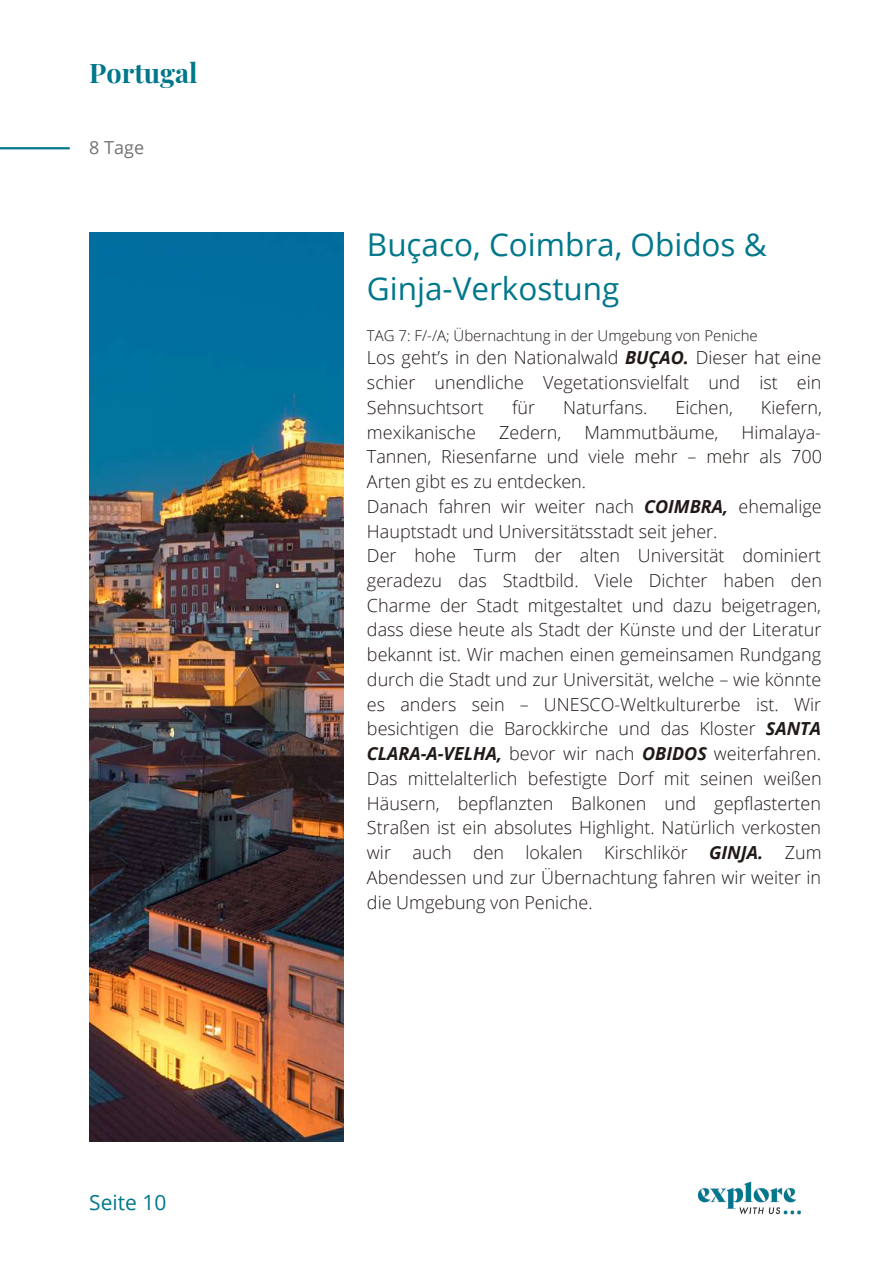
<style>
.page{position:relative;width:893px;height:1264px;background:#fff}
.page>*{position:absolute;margin:0;border:0;box-sizing:border-box;transform-origin:0 0}
.t1{font:31.5px/43.8px "Open Sans";color:#00778b}
.t2{font:700 27px "Playfair Display";color:#00778b}
.t3{font:21px "Open Sans";color:#00778b}
.t4{font:300 18px/24.8px "Open Sans";color:#201917;text-align:justify}
.t5{font:18px "Open Sans";color:#737373}
.t6{font:300 15px "Open Sans";color:#201917}
.s1{font-weight:700;font-style:italic}
</style>
<div class="page">
<img style="left:89px;top:233px;width:254px;height:908px">
<img style="left:697px;top:1181px;width:104px;height:34px">
<hr style="left:0;top:147px;width:69px;height:2px;background:#00778b">
<h2 class="t2" style="left:89px;top:54px;width:110px">Portugal</h2>
<p class="t5" style="left:89px;top:135px;width:56px">8 Tage</p>
<p class="t3" style="left:89px;top:1187px;width:79px">Seite 10</p>
<h1 class="t1" style="left:367px;top:222px;width:401px">Buçaco, Coimbra, Obidos &amp;<br>Ginja-Verkostung</h1>
<p class="t6" style="left:367px;top:325px;width:392px">TAG 7: F/-/A; Übernachtung in der Umgebung von Peniche</p>
<p class="t4" style="left:367px;top:345px;width:456px">Los geht’s in den Nationalwald <span class="s1">BUÇAO.</span> Dieser hat eine schier unendliche Vegetationsvielfalt und ist ein Sehnsuchtsort</p>
<p class="t4" style="left:512px;top:394px;width:24px">für</p>
<p class="t4" style="left:563px;top:394px;width:86px">Naturfans.</p>
<p class="t4" style="left:675px;top:394px;width:59px">Eichen,</p>
<p class="t4" style="left:761px;top:394px;width:63px">Kiefern,</p>
<p class="t4" style="left:367px;top:419px;width:456px;text-align:left;text-indent:374px">Himalaya-Tannen, Riesenfarne und viele mehr – mehr als 700<br>Arten gibt es zu entdecken.<br>Danach fahren wir weiter nach <span class="s1">COIMBRA,</span> ehemalige Hauptstadt und Universitätsstadt seit jeher.<br>Der hohe Turm der alten Universität dominiert geradezu das Stadtbild. Viele Dichter haben den Charme der Stadt mitgestaltet und dazu beigetragen, dass diese heute als Stadt der Künste und der Literatur bekannt ist. Wir machen einen gemeinsamen Rundgang durch die Stadt und zur Universität, welche – wie könnte es anders sein – UNESCO-Weltkulturerbe ist. Wir besichtigen die Barockkirche und das Kloster <span class="s1">SANTA CLARA-A-VELHA,</span> bevor wir nach <span class="s1">OBIDOS</span> weiterfahren.<br>Das mittelalterlich befestigte Dorf mit seinen weißen Häusern, bepflanzten Balkonen und gepflasterten Straßen ist ein absolutes Highlight. Natürlich verkosten wir auch den lokalen Kirschlikör <span class="s1">GINJA.</span> Zum Abendessen und zur Übernachtung fahren wir weiter in die Umgebung von Peniche.</p>
<p class="t4" style="left:367px;top:419px;width:110px">mexikanische</p>
<p class="t4" style="left:499px;top:419px;width:64px">Zedern,</p>
<p class="t4" style="left:584px;top:419px;width:135px">Mammutbäume,</p>
</div>
